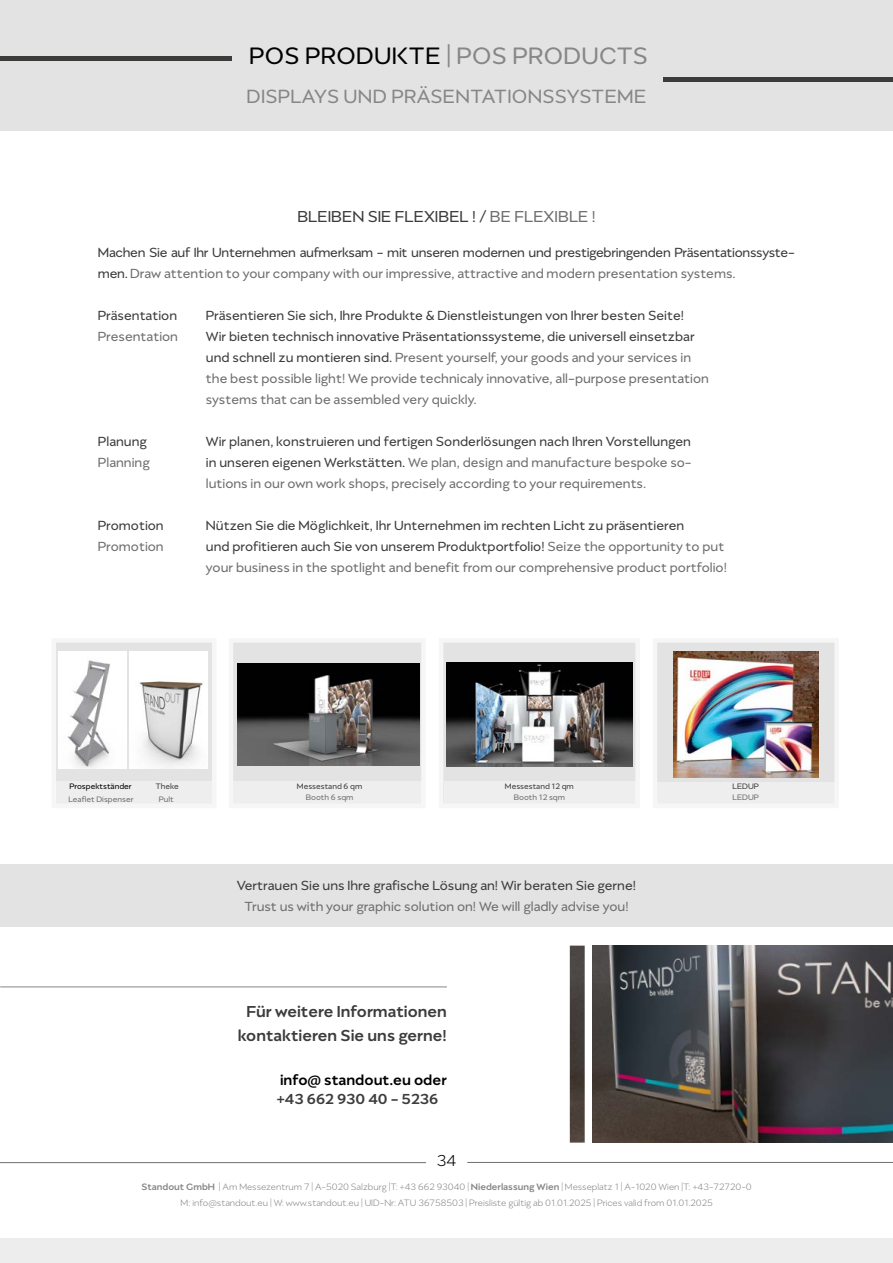
<style>
.page{position:relative;width:893px;height:1263px;background:#fff}
.page>*{position:absolute;margin:0;border:0;box-sizing:border-box;transform-origin:0 0}
.t1{font:27px "Migrena Grotesque";letter-spacing:.01em;color:#878787}
.t2{font:21.75px "Migrena Grotesque";letter-spacing:.01em;color:#878787}
.t3{font:500 18px/24px "Migrena Grotesque";color:#3c3c3b;text-align:center}
.t4{font:18px "Migrena Grotesque";color:#3c3c3b}
.t5{font:300 18px "Migrena Grotesque";color:#000}
.t6{font:500 16.5px "Migrena Grotesque";color:#000}
.t7{font:500 16.5px "Migrena Grotesque";color:#3c3c3b}
.t8{font:15px/21px "Migrena Grotesque";color:#706f6f}
.t9{font:15px "Migrena Grotesque";color:#3c3c3b}
.t10{font:15px/21px "Migrena Grotesque";letter-spacing:-.02em;color:#3c3c3b}
.t11{font:300 10.5px/15.6px "Migrena Grotesque";color:#878787;text-align:center}
.t12{font:9px "Migrena Grotesque";color:#706f6f}
.t13{font:9px "Migrena Grotesque";color:#3c3c3b}
.t14{font:9px "Migrena Grotesque";color:#000}
.s1{color:#000}
.s2{color:#706f6f}
.s3{color:#3c3c3b}
.s4{font-weight:500}
</style>
<div class="page">
<div style="left:0;top:1238px;width:893px;height:25px;background:#ededed"></div>
<hr style="left:0;top:1162px;width:426px;height:1px;background:#706f6f">
<hr style="left:467px;top:1162px;width:426px;height:1px;background:#706f6f">
<div style="left:0;top:0;width:893px;height:131px;background:#e3e3e3"></div>
<hr style="left:0;top:56px;width:232px;height:4px;background:#3c3c3b">
<div style="left:664px;top:77px;width:229px;height:5px;background:#3c3c3b"></div>
<div style="left:0;top:864px;width:893px;height:63px;background:#e3e3e3"></div>
<hr style="left:0;top:986px;width:447px;height:1px;background:#878787">
<div style="left:52px;top:638px;width:164px;height:170px;background:#e3e3e3;border:4px solid #f6f6f6"></div>
<img style="left:130px;top:651px;width:77px;height:117px">
<div style="left:56px;top:782px;width:156px;height:22px;background:#eee"></div>
<div style="left:653px;top:638px;width:186px;height:170px;background:#e3e3e3;border:4px solid #f6f6f6"></div>
<img style="left:674px;top:651px;width:144px;height:127px">
<div style="left:657px;top:782px;width:177px;height:22px;background:#eee"></div>
<div style="left:439px;top:638px;width:201px;height:170px;background:#e3e3e3;border:4px solid #f6f6f6"></div>
<div style="left:443px;top:782px;width:192px;height:22px;background:#eee"></div>
<img style="left:446px;top:662px;width:186px;height:105px">
<div style="left:229px;top:638px;width:197px;height:170px;background:#e3e3e3;border:4px solid #f6f6f6"></div>
<div style="left:233px;top:782px;width:188px;height:22px;background:#eee"></div>
<img style="left:238px;top:663px;width:182px;height:103px">
<img style="left:58px;top:651px;width:68px;height:117px">
<img style="left:593px;top:945px;width:300px;height:197px">
<img style="left:570px;top:945px;width:15px;height:197px">
<h1 class="t1" style="left:249px;top:40px;width:400px"><span class="s1">POS PRODUKTE</span> | POS PRODUCTS</h1>
<h2 class="t2" style="left:247px;top:84px;width:401px">DISPLAYS UND PRÄSENTATIONSSYSTEME</h2>
<p class="t4" style="left:297px;top:206px;width:300px">BLEIBEN SIE FLEXIBEL ! / <span class="s2">BE FLEXIBLE !</span></p>
<p class="t10" style="left:98px;top:242px;width:698px">Machen Sie auf Ihr Unternehmen aufmerksam - mit unseren modernen und prestigebringenden Präsentationssyste&shy;men. <span class="s2">Draw attention to your company with our impressive, attractive and modern presentation systems.</span></p>
<p class="t9" style="left:98px;top:307px;width:81px">Präsentation</p>
<p class="t9" style="left:206px;top:307px;width:479px">Präsentieren Sie sich, Ihre Produkte &amp; Dienstleistungen von Ihrer besten Seite!</p>
<p class="t8" style="left:98px;top:326px;width:82px">Presentation</p>
<p class="t8" style="left:206px;top:326px;width:504px"><span class="s3">Wir bieten technisch innovative Präsentationssysteme, die universell einsetzbar und schnell zu montieren sind.</span> Present yourself, your goods and your services in the best possible light! We provide technicaly innovative, all-purpose presentation systems that can be assembled very quickly.</p>
<p class="t9" style="left:98px;top:433px;width:51px">Planung</p>
<p class="t9" style="left:206px;top:433px;width:486px">Wir planen, konstruieren und fertigen Sonderlösungen nach Ihren Vorstellungen</p>
<p class="t8" style="left:98px;top:452px;width:53px">Planning</p>
<p class="t8" style="left:206px;top:452px;width:487px"><span class="s3">in unseren eigenen Werkstätten.</span> We plan, design and manufacture bespoke so&shy;lutions in our own work shops, precisely according to your requirements.</p>
<p class="t9" style="left:98px;top:517px;width:67px">Promotion</p>
<p class="t9" style="left:206px;top:517px;width:480px">Nützen Sie die Möglichkeit, Ihr Unternehmen im rechten Licht zu präsentieren</p>
<p class="t8" style="left:98px;top:536px;width:67px">Promotion</p>
<p class="t8" style="left:206px;top:536px;width:522px"><span class="s3">und profitieren auch Sie von unserem Produktportfolio!</span> Seize the opportunity to put your business in the spotlight and benefit from our comprehensive product portfolio!</p>
<p class="t14" style="left:69px;top:781px;width:64px">Prospektständer</p>
<p class="t13" style="left:155px;top:781px;width:25px">Theke</p>
<p class="t12" style="left:69px;top:794px;width:66px">Leaflet Dispenser</p>
<p class="t12" style="left:159px;top:794px;width:16px">Pult</p>
<p class="t13" style="left:297px;top:781px;width:67px">Messestand 6 qm</p>
<p class="t12" style="left:306px;top:792px;width:49px">Booth 6 sqm</p>
<p class="t13" style="left:505px;top:781px;width:70px">Messestand 12 qm</p>
<p class="t12" style="left:514px;top:792px;width:53px">Booth 12 sqm</p>
<p class="t9" style="left:237px;top:876px;width:401px">Vertrauen Sie uns Ihre grafische Lösung an! Wir beraten Sie gerne!</p>
<p class="t8" style="left:244px;top:895px;width:386px">Trust us with your graphic solution on! We will gladly advise you!</p>
<p class="t3" style="left:238px;top:999px;width:211px">Für weitere Informationen kontaktieren Sie uns gerne!</p>
<p class="t6" style="left:280px;top:1070px;width:168px">info@ standout.eu oder</p>
<p class="t7" style="left:277px;top:1089px;width:163px">+43 662 930 40 - 5236</p>
<p class="t13" style="left:732px;top:781px;width:28px">LEDUP</p>
<p class="t12" style="left:732px;top:792px;width:28px">LEDUP</p>
<p class="t5" style="left:437px;top:1151px;width:21px">34</p>
<p class="t11" style="left:142px;top:1179px;width:612px"><span class="s4">Standout GmbH</span> | Am Messezentrum 7 | A-5020 Salzburg |T: +43 662 93040 | <span class="s4">Niederlassung Wien</span> | Messeplatz 1 | A-1020 Wien |T: +43-72720-0<br>M: info@standout.eu | W: www.standout.eu | UID-Nr: ATU 36758503 | Preisliste gültig ab 01.01.2025 | Prices valid from 01.01.2025</p>
</div>
